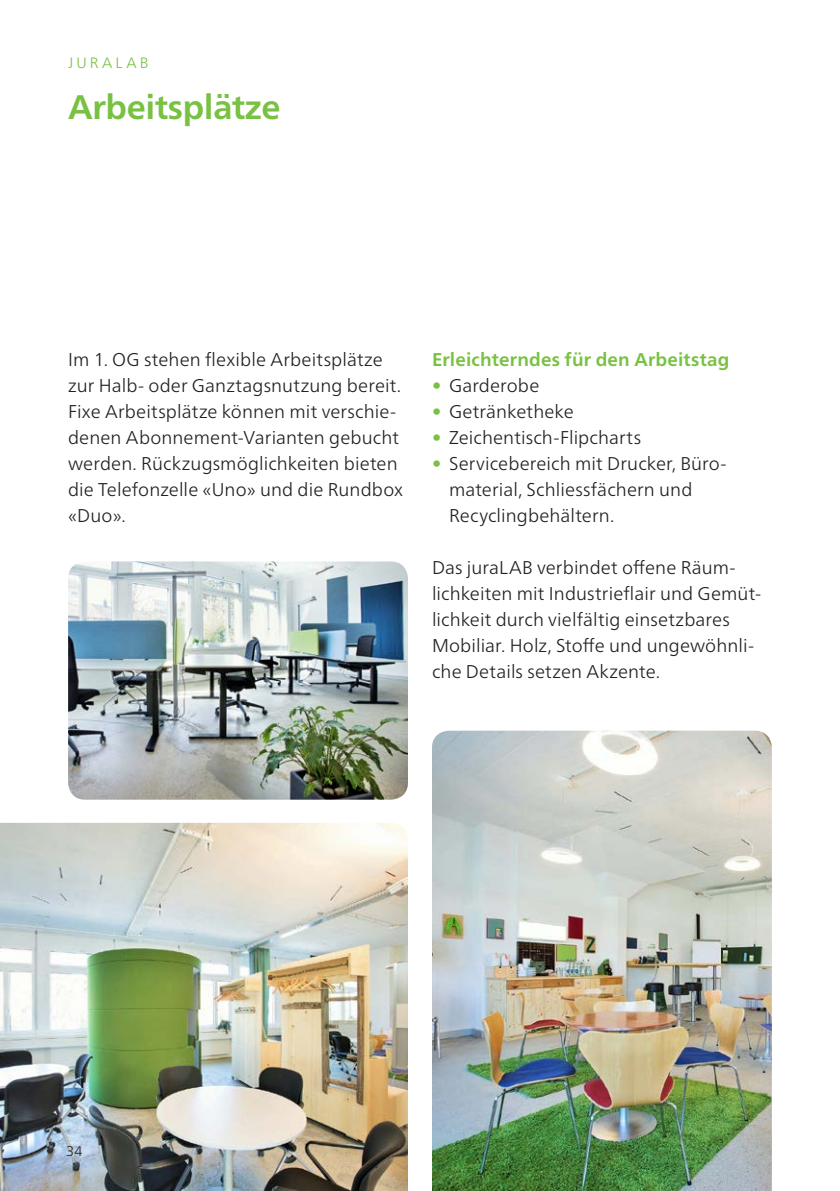
<style>
.page{position:relative;width:840px;height:1191px;background:#fff}
.page>*{position:absolute;margin:0;border:0;box-sizing:border-box;transform-origin:0 0}
.t1{font:700 34px "Frutiger Neue LT Pro";letter-spacing:-.01em;color:#79c142}
.t2{font:300 18.4px/26px "Frutiger Neue LT Pro";letter-spacing:.005em;color:#231f20}
.t3{font:700 18.4px "Frutiger Neue LT Pro";letter-spacing:.01em;color:#79c142}
.t4{font:300 15px "Frutiger Neue LT Pro";color:#79c142}
.t5{font:300 14px "Frutiger Neue LT Pro";color:#231f20}
.s1{font-weight:700;color:#79c142}
</style>
<div class="page">
<img style="left:432px;top:730px;width:339px;height:461px">
<img style="left:0;top:823px;width:408px;height:368px">
<img style="left:68px;top:561px;width:340px;height:238px">
<p class="t4" style="left:68px;top:54px;width:13px">juralab</p>
<h1 class="t1" style="left:68px;top:87px;width:214px">Arbeitsplätze</h1>
<p class="t2" style="left:68px;top:346px;width:336px">Im 1. OG stehen flexible Arbeitsplätze zur Halb- oder Ganztagsnutzung bereit.<br>Fixe Arbeitsplätze können mit verschie&shy;denen Abonnement-Varianten gebucht werden. Rückzugsmöglichkeiten bieten die Telefonzelle «Uno» und die Rundbox «Duo».</p>
<p class="t3" style="left:432px;top:348px;width:299px">Erleichterndes für den Arbeitstag</p>
<p class="t2" style="left:432px;top:372px;width:109px"><span class="s1">•</span> Garderobe</p>
<p class="t2" style="left:432px;top:398px;width:143px"><span class="s1">•</span> Getränketheke</p>
<p class="t2" style="left:432px;top:424px;width:211px"><span class="s1">•</span> Zeichentisch-Flipcharts</p>
<p class="t2" style="left:449px;top:450px;width:277px;text-indent:-17px"><span class="s1">•</span> Servicebereich mit Drucker, Büro&shy;material, Schliessfächern und<br>Recyclingbehältern.</p>
<p class="t2" style="left:432px;top:554px;width:330px">Das juraLAB verbindet offene Räum&shy;lichkeiten mit Industrieflair und Gemüt&shy;lichkeit durch vielfältig einsetzbares Mobiliar. Holz, Stoffe und ungewöhnli&shy;che Details setzen Akzente.</p>
<p class="t5" style="left:66px;top:1142px;width:18px">34</p>
</div>
